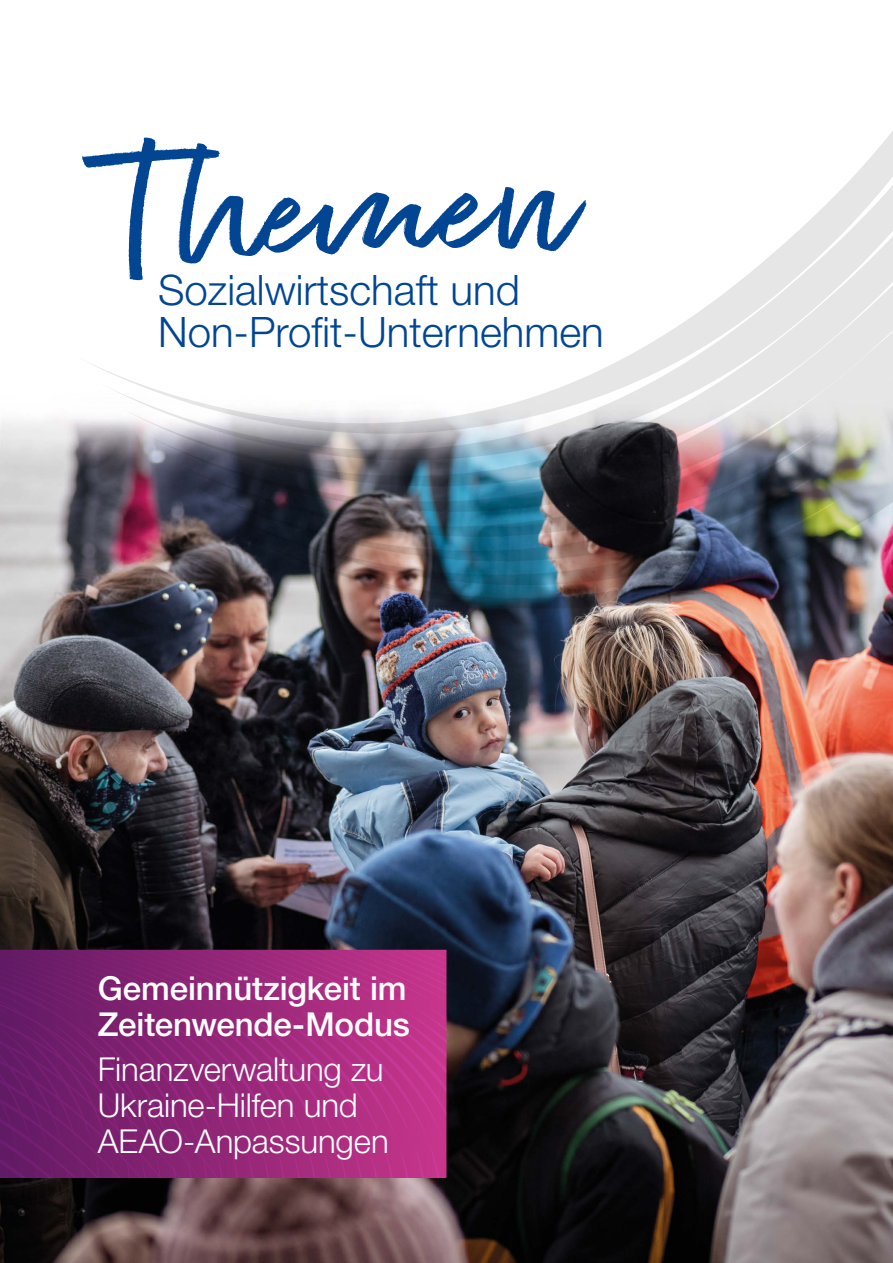
<style>
.page{position:relative;width:893px;height:1263px;background:#fff}
.page>*{position:absolute;margin:0;border:0;box-sizing:border-box;transform-origin:0 0}
.t1{font:300 42px/42px "Helvetica Neue LT";color:#014593}
.t2{font:300 33px/36px "Helvetica Neue LT";letter-spacing:-.005em;color:#fff}
.t3{font:500 33px/36px "Helvetica Neue LT";letter-spacing:-.005em;color:#fff}
</style>
<div class="page">
<img style="left:0;top:418px;width:893px;height:845px">
<svg style="left:0;top:951px;width:446px;height:226px;background:#942779"></svg>
<svg style="left:121px;top:138px;width:23px;height:349px"></svg>
<svg style="left:144px;top:137px;width:23px;height:375px"></svg>
<svg style="left:167px;top:148px;width:23px;height:389px"></svg>
<svg style="left:190px;top:143px;width:22px;height:419px"></svg>
<svg style="left:212px;top:150px;width:22px;height:435px"></svg>
<img style="left:234px;top:131px;width:659px;height:478px">
<p class="t1" style="left:158px;top:268px;width:447px">Sozialwirtschaft und<br>Non-Profit-Unternehmen</p>
<p class="t3" style="left:98px;top:970px;width:314px">Gemeinnützigkeit im<br>Zeitenwende-Modus</p>
<p class="t2" style="left:98px;top:1050px;width:292px">Finanzverwaltung zu<br>Ukraine-Hilfen und<br>AEAO-Anpassungen</p>
</div>
